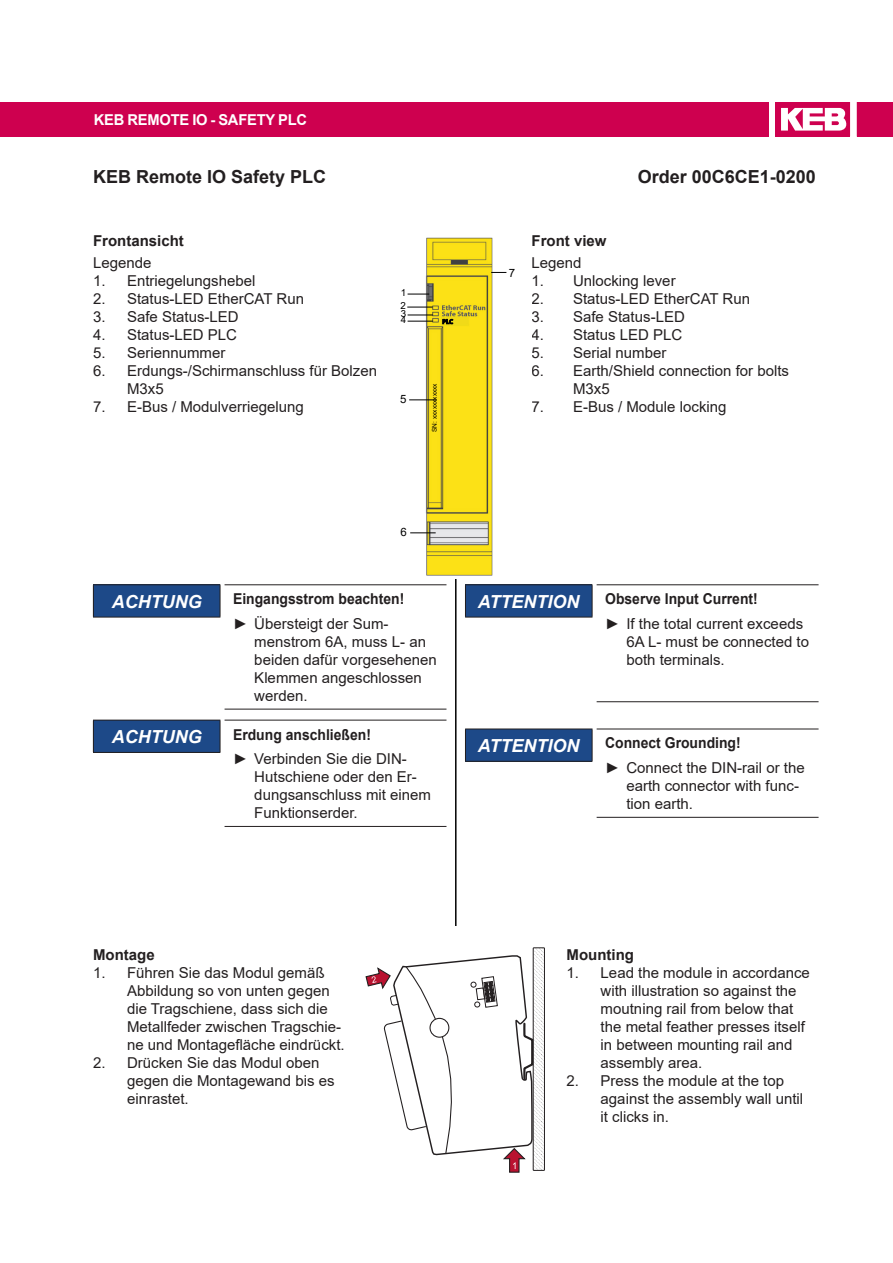
<style>
.page{position:relative;width:893px;height:1263px;background:#fff}
.page>*{position:absolute;margin:0;border:0;box-sizing:border-box;transform-origin:0 0}
.num_title_2_wo_num{font:700 18px "Arial";color:#231f20}
.signal_notice_white{font:italic 700 18px "Arial";color:#fff}
.txt_10p_list_8mm{font:15px/18px "Arial";color:#231f20}
.txt_10p_left{font:700 15px "Arial";color:#231f20;scale:.93 1}
.num_title_3_wo_num{font:700 15px "Arial";color:#231f20}
.t1{font:700 15px "Arial";letter-spacing:-.015em;color:#fff}
.txt_10p_normal_no_ta{font:15px "Arial";color:#231f20}
.t2{font:11.4px "Arial";color:#000}
.t3{font:9.75px/13px "Arial";color:#000}
.t4{font:6.45px "Arial";color:#000}
</style>
<div class="page">
<div style="left:0;top:102px;width:769px;height:34px;background:#ce004f"></div>
<svg style="left:775px;top:102px;width:75px;height:34px"></svg>
<div style="left:857px;top:102px;width:36px;height:34px;background:#ce004f"></div>
<hr style="left:455px;top:170px;width:2px;height:1004px;background:#000">
<div style="left:93px;top:585px;width:127px;height:32px;background:#1d4988"></div>
<hr style="left:93px;top:584px;width:127px;height:1px;background:#231f20">
<hr style="left:93px;top:585px;width:1px;height:32px;background:#231f20">
<hr style="left:220px;top:585px;width:1px;height:32px;background:#231f20">
<hr style="left:93px;top:617px;width:127px;height:1px;background:#231f20">
<hr style="left:225px;top:584px;width:221px;height:1px;background:#231f20">
<hr style="left:225px;top:709px;width:221px;height:1px;background:#231f20">
<div style="left:93px;top:720px;width:127px;height:32px;background:#1d4988"></div>
<hr style="left:93px;top:720px;width:127px;height:1px;background:#231f20">
<hr style="left:93px;top:720px;width:1px;height:32px;background:#231f20">
<hr style="left:220px;top:720px;width:1px;height:32px;background:#231f20">
<hr style="left:93px;top:752px;width:127px;height:1px;background:#231f20">
<hr style="left:225px;top:720px;width:221px;height:1px;background:#231f20">
<hr style="left:225px;top:826px;width:221px;height:1px;background:#231f20">
<div style="left:465px;top:585px;width:127px;height:32px;background:#1d4988"></div>
<hr style="left:465px;top:584px;width:127px;height:1px;background:#231f20">
<hr style="left:465px;top:585px;width:1px;height:32px;background:#231f20">
<hr style="left:592px;top:585px;width:1px;height:32px;background:#231f20">
<hr style="left:465px;top:617px;width:127px;height:1px;background:#231f20">
<hr style="left:597px;top:584px;width:222px;height:1px;background:#231f20">
<hr style="left:597px;top:701px;width:222px;height:1px;background:#231f20">
<div style="left:465px;top:729px;width:127px;height:32px;background:#1d4988"></div>
<hr style="left:465px;top:729px;width:127px;height:1px;background:#231f20">
<hr style="left:465px;top:729px;width:1px;height:32px;background:#231f20">
<hr style="left:592px;top:729px;width:1px;height:32px;background:#231f20">
<hr style="left:465px;top:761px;width:127px;height:1px;background:#231f20">
<hr style="left:597px;top:729px;width:222px;height:1px;background:#231f20">
<hr style="left:597px;top:817px;width:222px;height:1px;background:#231f20">
<div style="left:93px;top:170px;width:726px;height:65px;background:#fff"></div>
<img style="left:421px;top:235px;width:74px;height:343px">
<svg style="left:443px;top:319px;width:10px;height:5px"></svg>
<svg style="left:408px;top:294px;width:21px;height:1px"></svg>
<svg style="left:407px;top:307px;width:25px;height:1px"></svg>
<svg style="left:408px;top:315px;width:25px;height:7px"></svg>
<svg style="left:409px;top:400px;width:28px;height:1px"></svg>
<svg style="left:410px;top:533px;width:26px;height:1px"></svg>
<svg style="left:491px;top:272px;width:15px;height:1px"></svg>
<div style="left:357px;top:926px;width:196px;height:248px;background:#fff"></div>
<svg style="left:533px;top:948px;width:11px;height:222px"></svg>
<div style="left:533px;top:948px;width:12px;height:222px;border:1px solid #231f20"></div>
<svg style="left:365px;top:954px;width:169px;height:219px"></svg>
<p class="t1" style="left:94px;top:110px;width:215px">KEB REMOTE IO - SAFETY PLC</p>
<p class="num_title_2_wo_num" style="left:93px;top:164px;width:235px">KEB Remote IO Safety PLC</p>
<p class="num_title_2_wo_num" style="left:638px;top:164px;width:180px">Order 00C6CE1-0200</p>
<p class="num_title_3_wo_num" style="left:93px;top:230px;width:92px">Frontansicht</p>
<p class="txt_10p_normal_no_ta" style="left:93px;top:252px;width:60px">Legende</p>
<p class="txt_10p_list_8mm" style="left:93px;top:272px;width:164px">1. Entriegelungshebel</p>
<p class="txt_10p_list_8mm" style="left:93px;top:290px;width:213px">2. Status-LED EtherCAT Run</p>
<p class="txt_10p_list_8mm" style="left:93px;top:308px;width:147px">3. Safe Status-LED</p>
<p class="txt_10p_list_8mm" style="left:93px;top:326px;width:146px">4. Status-LED PLC</p>
<p class="txt_10p_list_8mm" style="left:93px;top:344px;width:134px">5. Seriennummer</p>
<p class="txt_10p_list_8mm" style="left:127px;top:362px;width:252px;text-indent:-34px">6. Erdungs-/Schirmanschluss für Bolzen<br>M3x5</p>
<p class="txt_10p_list_8mm" style="left:93px;top:398px;width:212px">7. E-Bus / Modulverriegelung</p>
<p class="t3" style="left:400px;top:286px;width:7px">1<br>2</p>
<p class="t3" style="left:401px;top:307px;width:7px">3</p>
<p class="t3" style="left:401px;top:313px;width:7px">4</p>
<p class="t2" style="left:400px;top:391px;width:8px">5</p>
<p class="t4" style="left:430px;top:432px;width:50px;rotate:-90deg">SN: xxxxxxxxxxx</p>
<p class="t2" style="left:400px;top:524px;width:8px">6</p>
<p class="signal_notice_white" style="left:112px;top:589px;width:91px">ACHTUNG</p>
<p class="txt_10p_left" style="left:233px;top:588px;width:186px">Eingangsstrom beachten!</p>
<p class="txt_10p_list_8mm" style="left:254px;top:614px;width:184px;text-indent:-21px">► Übersteigt der Sum&shy;menstrom 6A, muss L- an beiden dafür vorgesehenen<br>Klemmen angeschlossen werden.</p>
<p class="signal_notice_white" style="left:112px;top:724px;width:91px">ACHTUNG</p>
<p class="txt_10p_left" style="left:233px;top:724px;width:150px">Erdung anschließen!</p>
<p class="txt_10p_list_8mm" style="left:254px;top:749px;width:178px;text-indent:-21px">► Verbinden Sie die DIN-<br>Hutschiene oder den Er&shy;dungsanschluss mit einem<br>Funktionserder.</p>
<p class="t2" style="left:509px;top:265px;width:8px">7</p>
<p class="num_title_3_wo_num" style="left:531px;top:230px;width:77px">Front view</p>
<p class="txt_10p_normal_no_ta" style="left:531px;top:252px;width:52px">Legend</p>
<p class="txt_10p_list_8mm" style="left:531px;top:272px;width:146px">1. Unlocking lever</p>
<p class="txt_10p_list_8mm" style="left:531px;top:290px;width:220px">2. Status-LED EtherCAT Run</p>
<p class="txt_10p_list_8mm" style="left:531px;top:308px;width:155px">3. Safe Status-LED</p>
<p class="txt_10p_list_8mm" style="left:531px;top:326px;width:152px">4. Status LED PLC</p>
<p class="txt_10p_list_8mm" style="left:531px;top:344px;width:136px">5. Serial number</p>
<p class="txt_10p_list_8mm" style="left:573px;top:362px;width:217px;text-indent:-42px">6. Earth/Shield connection for bolts<br>M3x5</p>
<p class="txt_10p_list_8mm" style="left:531px;top:398px;width:196px">7. E-Bus / Module locking</p>
<p class="signal_notice_white" style="left:478px;top:589px;width:103px">ATTENTION</p>
<p class="txt_10p_left" style="left:605px;top:588px;width:166px">Observe Input Current!</p>
<p class="txt_10p_list_8mm" style="left:626px;top:614px;width:184px;text-indent:-21px">► If the total current exceeds<br>6A L- must be connected to both terminals.</p>
<p class="signal_notice_white" style="left:478px;top:733px;width:103px">ATTENTION</p>
<p class="txt_10p_left" style="left:605px;top:732px;width:147px">Connect Grounding!</p>
<p class="txt_10p_list_8mm" style="left:626px;top:758px;width:180px;text-indent:-21px">► Connect the DIN-rail or the earth connector with func&shy;tion earth.</p>
<p class="num_title_3_wo_num" style="left:93px;top:944px;width:63px">Montage</p>
<p class="txt_10p_list_8mm" style="left:127px;top:964px;width:219px;text-indent:-34px">1. Führen Sie das Modul gemäß<br>Abbildung so von unten gegen die Tragschiene, dass sich die<br>Metallfeder zwischen Tragschie&shy;ne und Montagefläche eindrückt.</p>
<p class="txt_10p_list_8mm" style="left:127px;top:1054px;width:209px;text-indent:-34px">2. Drücken Sie das Modul oben gegen die Montagewand bis es einrastet.</p>
<p class="num_title_3_wo_num" style="left:567px;top:944px;width:69px">Mounting</p>
<p class="txt_10p_list_8mm" style="left:601px;top:964px;width:211px;text-indent:-34px">1. Lead the module in accordance with illustration so against the moutning rail from below that the metal feather presses itself in between mounting rail and assembly area.</p>
<p class="txt_10p_list_8mm" style="left:601px;top:1072px;width:204px;text-indent:-34px">2. Press the module at the top against the assembly wall until it clicks in.</p>
</div>
